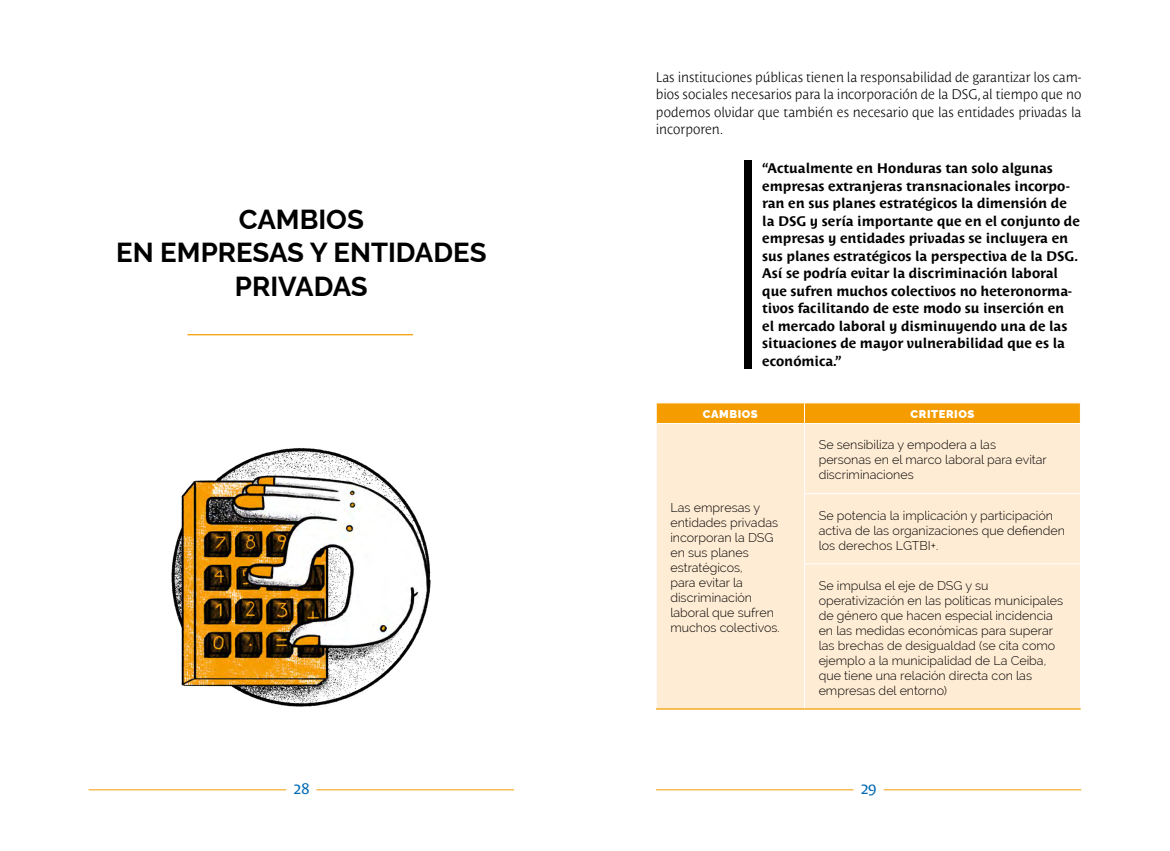
<style>
.page{position:relative;width:1170px;height:851px;background:#fff}
.page>*{position:absolute;margin:0;border:0;box-sizing:border-box;transform-origin:0 0}
.t1{font:100 27.5px/33.8px "Raleway";color:#000;text-align:center}
.t2{font:15px "Costa Std";color:#0069b4}
.t3{font:700 13.75px/17.5px "Costa Std";color:#000}
.t4{font:300 13.75px/17.5px "Costa Std";color:#000;text-align:justify}
.t5{font:300 12.5px/15px "Raleway";color:#000}
.t6{font:100 11.25px "Raleway";letter-spacing:.05em;color:#fff}
</style>
<div class="page">
<hr style="left:89px;top:789px;width:197px;height:1px;background:#f59c00">
<hr style="left:656px;top:789px;width:197px;height:1px;background:#f59c00">
<hr style="left:316px;top:789px;width:198px;height:1px;background:#f59c00">
<hr style="left:883px;top:789px;width:198px;height:1px;background:#f59c00">
<div style="left:744px;top:160px;width:7px;height:208px;background:#000"></div>
<div style="left:657px;top:424px;width:422px;height:284px;background:#ffecd4"></div>
<div style="left:656px;top:403px;width:424px;height:20px;background:#f59c00"></div>
<hr style="left:804px;top:423px;width:1px;height:70px;background:#fff">
<hr style="left:804px;top:493px;width:276px;height:1px;background:#fff">
<hr style="left:804px;top:494px;width:1px;height:69px;background:#fff">
<hr style="left:804px;top:563px;width:276px;height:1px;background:#fff">
<hr style="left:804px;top:564px;width:1px;height:144px;background:#fff">
<hr style="left:656px;top:708px;width:148px;height:1px;background:#f59c00">
<hr style="left:804px;top:708px;width:276px;height:1px;background:#f59c00">
<img style="left:171px;top:448px;width:260px;height:259px">
<hr style="left:187px;top:334px;width:226px;height:1px;background:#f59c00">
<h1 class="t1" style="left:116px;top:199px;width:372px">CAMBIOS<br>EN EMPRESAS Y ENTIDADES<br>PRIVADAS</h1>
<p class="t4" style="left:656px;top:68px;width:427px">Las instituciones públicas tienen la responsabilidad de garantizar los cam&shy;bios sociales necesarios para la incorporación de la DSG, al tiempo que no podemos olvidar que también es necesario que las entidades privadas la incorporen.</p>
<p class="t3" style="left:762px;top:159px;width:319px">“Actualmente en Honduras tan solo algunas empresas extranjeras transnacionales incorpo&shy;ran en sus planes estratégicos la dimensión de la DSG y sería importante que en el conjunto de empresas y entidades privadas se incluyera en sus planes estratégicos la perspectiva de la DSG.<br>Así se podría evitar la discriminación laboral que sufren muchos colectivos no heteronorma&shy;tivos facilitando de este modo su inserción en<br>el mercado laboral y disminuyendo una de las situaciones de mayor vulnerabilidad que es la económica.”</p>
<p class="t6" style="left:702px;top:405px;width:56px">CAMBIOS</p>
<p class="t6" style="left:910px;top:405px;width:65px">CRITERIOS</p>
<p class="t5" style="left:670px;top:500px;width:111px">Las empresas y entidades privadas incorporan la DSG en sus planes estratégicos,<br>para evitar la discriminación laboral que sufren muchos colectivos.</p>
<p class="t5" style="left:818px;top:437px;width:230px">Se sensibiliza y empodera a las personas en el marco laboral para evitar discriminaciones</p>
<p class="t5" style="left:818px;top:507px;width:248px">Se potencia la implicación y participación activa de las organizaciones que defienden los derechos LGTBI+.</p>
<p class="t5" style="left:818px;top:577px;width:246px">Se impulsa el eje de DSG y su operativización en las políticas municipales de género que hacen especial incidencia en las medidas económicas para superar las brechas de desigualdad (se cita como ejemplo a la municipalidad de La Ceiba, que tiene una relación directa con las empresas del entorno)</p>
<p class="t2" style="left:293px;top:780px;width:17px">28</p>
<p class="t2" style="left:860px;top:780px;width:17px">29</p>
</div>
